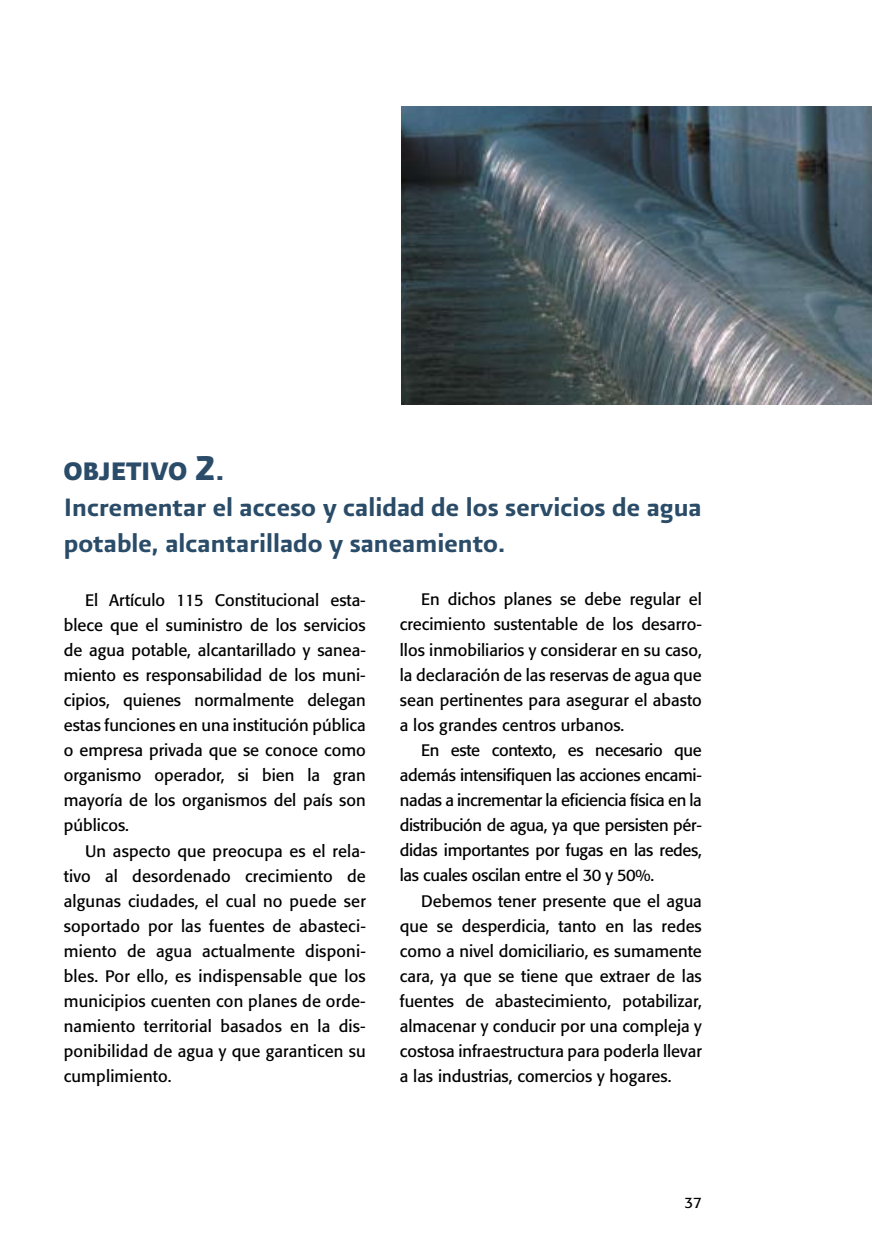
<style>
.page{position:relative;width:872px;height:1234px;background:#fff}
.page>*{position:absolute;margin:0;border:0;box-sizing:border-box;transform-origin:0 0}
.t1{font:30px/36px "Presidencia Firme";color:#2a4c68}
.t2{font:30px "Presidencia Fuerte";color:#2a4c68}
.t3{font:16.5px/25px "Formata";color:#000;text-align:justify}
.t4{font:15px "Formata";color:#000}
.s1{font-size:40.5px}
</style>
<div class="page">
<img style="left:401px;top:106px;width:471px;height:298px">
<h1 class="t2" style="left:64px;top:454px;width:161px">OBJETIVO <span class="s1">2</span>.</h1>
<h1 class="t1" style="left:64px;top:488px;width:639px">Incrementar el acceso y calidad de los servicios de agua potable, alcantarillado y saneamiento.</h1>
<p class="t3" style="left:64px;top:587px;width:303px;text-indent:21px">El Artículo 115 Constitucional esta&shy;blece que el suministro de los servicios de agua potable, alcantarillado y sanea&shy;miento es responsabilidad de los muni&shy;cipios, quienes normalmente delegan estas funciones en una institución pública o empresa privada que se conoce como organismo operador, si bien la gran mayoría de los organismos del país son públicos.</p>
<p class="t3" style="left:64px;top:837px;width:303px;text-indent:21px">Un aspecto que preocupa es el rela&shy;tivo al desordenado crecimiento de algunas ciudades, el cual no puede ser soportado por las fuentes de abasteci&shy;miento de agua actualmente disponi&shy;bles. Por ello, es indispensable que los municipios cuenten con planes de orde&shy;namiento territorial basados en la dis&shy;ponibilidad de agua y que garanticen su cumplimiento.</p>
<p class="t3" style="left:400px;top:587px;width:303px;text-indent:21px">En dichos planes se debe regular el crecimiento sustentable de los desarro&shy;llos inmobiliarios y considerar en su caso, la declaración de las reservas de agua que sean pertinentes para asegurar el abasto a los grandes centros urbanos.</p>
<p class="t3" style="left:400px;top:737px;width:303px;text-indent:21px">En este contexto, es necesario que además intensifiquen las acciones encami&shy;nadas a incrementar la eficiencia física en la distribución de agua, ya que persisten pér&shy;didas importantes por fugas en las redes, las cuales oscilan entre el 30 y 50%.</p>
<p class="t3" style="left:400px;top:888px;width:303px;text-indent:21px">Debemos tener presente que el agua que se desperdicia, tanto en las redes como a nivel domiciliario, es sumamente cara, ya que se tiene que extraer de las fuentes de abastecimiento, potabilizar, almacenar y conducir por una compleja y costosa infraestructura para poderla llevar a las industrias, comercios y hogares.</p>
<p class="t4" style="left:684px;top:1193px;width:19px">37</p>
</div>
